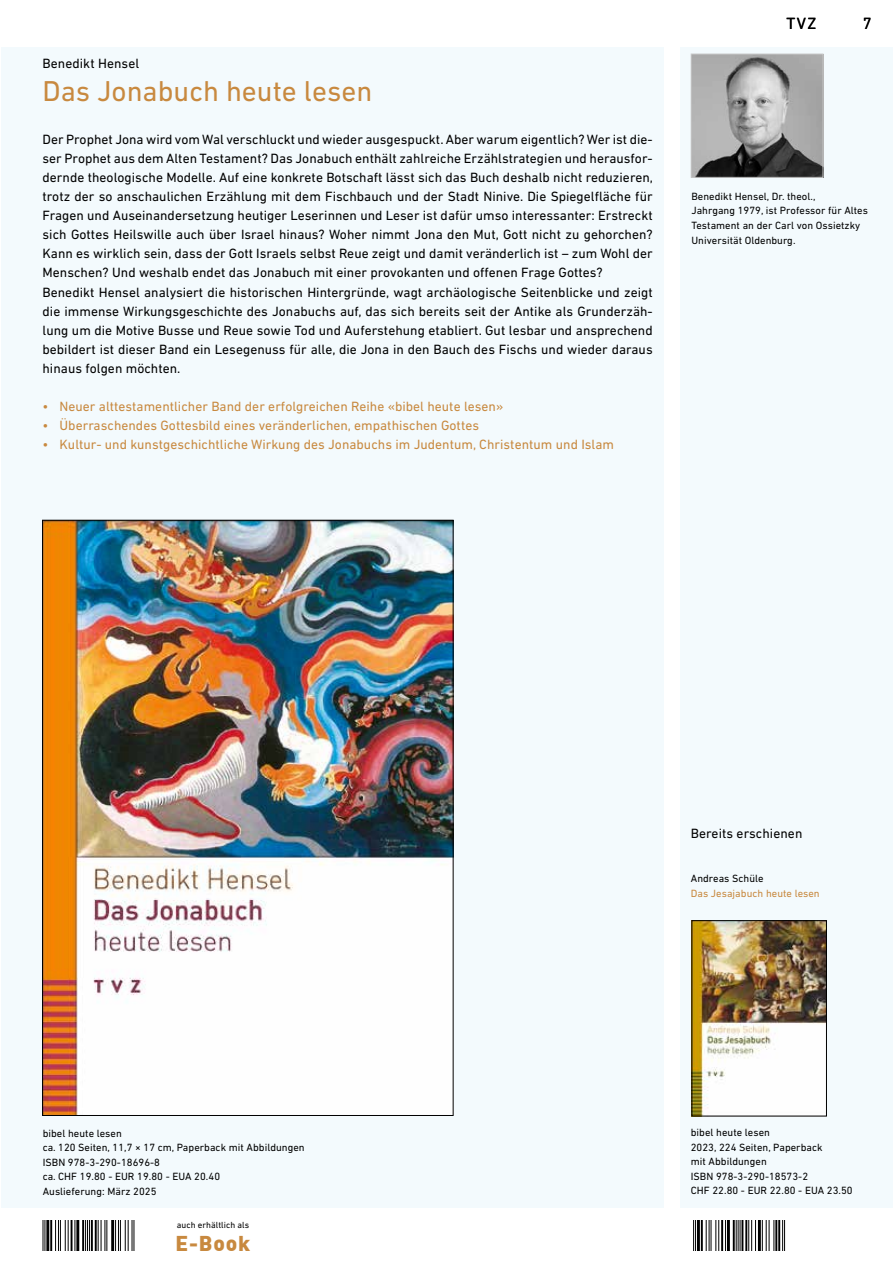
<style>
.page{position:relative;width:893px;height:1263px;background:#fff}
.page>*{position:absolute;margin:0;border:0;box-sizing:border-box;transform-origin:0 0}
.t1{font:29.25px "DIN Next LT Pro";color:#c8893f}
.t2{font:900 21px "DIN";color:#c8893f}
.t3{font:16.5px "DIN Next LT Pro";color:#000}
.t4{font:13.65px/19px "DIN Next LT Pro";letter-spacing:.005em;color:#000}
.t5{font:13.65px "DIN Next LT Pro";letter-spacing:.005em;color:#c8893f}
.t6{font:10.65px/14.5px "DIN Next LT Pro";letter-spacing:.005em;color:#000}
.t7{font:10.65px "DIN Next LT Pro";letter-spacing:.005em;color:#c8893f}
.t8{font:9px "DIN Next LT Pro";letter-spacing:.005em;color:#000}
</style>
<div class="page">
<div style="left:1px;top:47px;width:662px;height:1161px;background:#f3fafd"></div>
<div style="left:680px;top:47px;width:213px;height:1161px;background:#f3fafd"></div>
<svg style="left:42px;top:1220px;width:93px;height:30px"></svg>
<hr style="left:43px;top:1220px;width:1px;height:30px;background:#000">
<hr style="left:44px;top:1220px;width:1px;height:30px;background:#000">
<hr style="left:46px;top:1220px;width:3px;height:30px;background:#000">
<hr style="left:50px;top:1220px;width:2px;height:30px;background:#000">
<hr style="left:55px;top:1220px;width:1px;height:30px;background:#000">
<hr style="left:58px;top:1220px;width:1px;height:30px;background:#000">
<hr style="left:60px;top:1220px;width:1px;height:30px;background:#000">
<hr style="left:65px;top:1220px;width:1px;height:30px;background:#000">
<hr style="left:68px;top:1220px;width:1px;height:30px;background:#000">
<hr style="left:71px;top:1220px;width:2px;height:30px;background:#000">
<hr style="left:74px;top:1220px;width:1px;height:30px;background:#000">
<hr style="left:76px;top:1220px;width:3px;height:30px;background:#000">
<hr style="left:82px;top:1220px;width:2px;height:30px;background:#000">
<hr style="left:85px;top:1220px;width:1px;height:30px;background:#000">
<hr style="left:87px;top:1220px;width:1px;height:30px;background:#000">
<hr style="left:89px;top:1220px;width:1px;height:30px;background:#000">
<hr style="left:91px;top:1220px;width:2px;height:30px;background:#000">
<hr style="left:95px;top:1220px;width:2px;height:30px;background:#000">
<hr style="left:98px;top:1220px;width:1px;height:30px;background:#000">
<hr style="left:101px;top:1220px;width:1px;height:30px;background:#000">
<hr style="left:104px;top:1220px;width:1px;height:30px;background:#000">
<hr style="left:106px;top:1220px;width:1px;height:30px;background:#000">
<hr style="left:111px;top:1220px;width:3px;height:30px;background:#000">
<hr style="left:115px;top:1220px;width:1px;height:30px;background:#000">
<hr style="left:118px;top:1220px;width:1px;height:30px;background:#000">
<hr style="left:120px;top:1220px;width:1px;height:30px;background:#000">
<hr style="left:125px;top:1220px;width:1px;height:30px;background:#000">
<hr style="left:128px;top:1220px;width:1px;height:30px;background:#000">
<hr style="left:132px;top:1220px;width:1px;height:30px;background:#000">
<hr style="left:133px;top:1220px;width:1px;height:30px;background:#000">
<img style="left:693px;top:56px;width:128px;height:120px">
<div style="left:691px;top:54px;width:132px;height:124px;border:1px solid #c6c6c6"></div>
<img style="left:44px;top:522px;width:407px;height:592px">
<img style="left:694px;top:922px;width:131px;height:192px">
<div style="left:692px;top:920px;width:135px;height:196px;border:1px solid #000"></div>
<svg style="left:694px;top:1220px;width:92px;height:30px"></svg>
<hr style="left:693px;top:1220px;width:1px;height:30px;background:#000">
<hr style="left:695px;top:1220px;width:1px;height:30px;background:#000">
<hr style="left:697px;top:1220px;width:3px;height:30px;background:#000">
<hr style="left:701px;top:1220px;width:2px;height:30px;background:#000">
<hr style="left:706px;top:1220px;width:1px;height:30px;background:#000">
<hr style="left:709px;top:1220px;width:1px;height:30px;background:#000">
<hr style="left:710px;top:1220px;width:1px;height:30px;background:#000">
<hr style="left:715px;top:1220px;width:1px;height:30px;background:#000">
<hr style="left:718px;top:1220px;width:1px;height:30px;background:#000">
<hr style="left:721px;top:1220px;width:2px;height:30px;background:#000">
<hr style="left:725px;top:1220px;width:1px;height:30px;background:#000">
<hr style="left:727px;top:1220px;width:3px;height:30px;background:#000">
<hr style="left:733px;top:1220px;width:2px;height:30px;background:#000">
<hr style="left:736px;top:1220px;width:1px;height:30px;background:#000">
<hr style="left:738px;top:1220px;width:1px;height:30px;background:#000">
<hr style="left:740px;top:1220px;width:1px;height:30px;background:#000">
<hr style="left:741px;top:1220px;width:2px;height:30px;background:#000">
<hr style="left:745px;top:1220px;width:2px;height:30px;background:#000">
<hr style="left:748px;top:1220px;width:1px;height:30px;background:#000">
<hr style="left:751px;top:1220px;width:1px;height:30px;background:#000">
<hr style="left:755px;top:1220px;width:1px;height:30px;background:#000">
<hr style="left:758px;top:1220px;width:3px;height:30px;background:#000">
<hr style="left:762px;top:1220px;width:1px;height:30px;background:#000">
<hr style="left:766px;top:1220px;width:1px;height:30px;background:#000">
<hr style="left:769px;top:1220px;width:1px;height:30px;background:#000">
<hr style="left:773px;top:1220px;width:1px;height:30px;background:#000">
<hr style="left:775px;top:1220px;width:2px;height:30px;background:#000">
<hr style="left:778px;top:1220px;width:2px;height:30px;background:#000">
<hr style="left:782px;top:1220px;width:1px;height:30px;background:#000">
<hr style="left:784px;top:1220px;width:1px;height:30px;background:#000">
<p class="t4" style="left:43px;top:54px;width:98px">Benedikt Hensel</p>
<h1 class="t1" style="left:43px;top:74px;width:331px">Das Jonabuch heute lesen</h1>
<p class="t4" style="left:43px;top:130px;width:612px">Der Prophet Jona wird vom Wal verschluckt und wieder ausgespuckt. Aber warum eigentlich? Wer ist die&shy;ser Prophet aus dem Alten Testament? Das Jonabuch enthält zahlreiche Erzählstrategien und herausfor&shy;dernde theologische Modelle. Auf eine konkrete Botschaft lässt sich das Buch deshalb nicht reduzieren, trotz der so anschaulichen Erzählung mit dem Fischbauch und der Stadt Ninive. Die Spiegelfläche für Fragen und Auseinandersetzung heutiger Leserinnen und Leser ist dafür umso interessanter: Erstreckt sich Gottes Heilswille auch über Israel hinaus? Woher nimmt Jona den Mut, Gott nicht zu gehorchen?<br>Kann es wirklich sein, dass der Gott Israels selbst Reue zeigt und damit veränderlich ist – zum Wohl der Menschen? Und weshalb endet das Jonabuch mit einer provokanten und offenen Frage Gottes?<br>Benedikt Hensel analysiert die historischen Hintergründe, wagt archäologische Seitenblicke und zeigt die immense Wirkungsgeschichte des Jonabuchs auf, das sich bereits seit der Antike als Grunderzäh&shy;lung um die Motive Busse und Reue sowie Tod und Auferstehung etabliert. Gut lesbar und ansprechend bebildert ist dieser Band ein Lesegenuss für alle, die Jona in den Bauch des Fischs und wieder daraus hinaus folgen möchten.</p>
<p class="t5" style="left:43px;top:398px;width:462px">• Neuer alttestamentlicher Band der erfolgreichen Reihe «bibel heute lesen»</p>
<p class="t5" style="left:43px;top:417px;width:438px">• Überraschendes Gottesbild eines veränderlichen, empathischen Gottes</p>
<p class="t5" style="left:43px;top:436px;width:573px">• Kultur- und kunstgeschichtliche Wirkung des Jonabuchs im Judentum, Christentum und Islam</p>
<p class="t3" style="left:786px;top:14px;width:31px">TVZ</p>
<p class="t3" style="left:863px;top:14px;width:10px">7</p>
<p class="t6" style="left:691px;top:189px;width:178px">Benedikt Hensel, Dr. theol.,<br>Jahrgang 1979, ist Professor für Altes<br>Testament an der Carl von Ossietzky<br>Universität Oldenburg.</p>
<p class="t4" style="left:691px;top:824px;width:113px">Bereits erschienen</p>
<p class="t6" style="left:691px;top:871px;width:74px">Andreas Schüle</p>
<p class="t7" style="left:691px;top:887px;width:130px">Das Jesajabuch heute lesen</p>
<p class="t6" style="left:43px;top:1126px;width:264px">bibel heute lesen<br>ca. 120 Seiten, 11,7 × 17 cm, Paperback mit Abbildungen<br>ISBN 978-3-290-18696-8<br>ca. CHF 19.80 - EUR 19.80 - EUA 20.40<br>Auslieferung: März 2025</p>
<p class="t6" style="left:691px;top:1125px;width:163px">bibel heute lesen<br>2023, 224 Seiten, Paperback<br>mit Abbildungen<br>ISBN 978-3-290-18573-2<br>CHF 22.80 - EUR 22.80 - EUA 23.50</p>
<p class="t8" style="left:177px;top:1220px;width:74px">auch erhältlich als</p>
<h2 class="t2" style="left:175px;top:1229px;width:76px">E-Book</h2>
</div>
